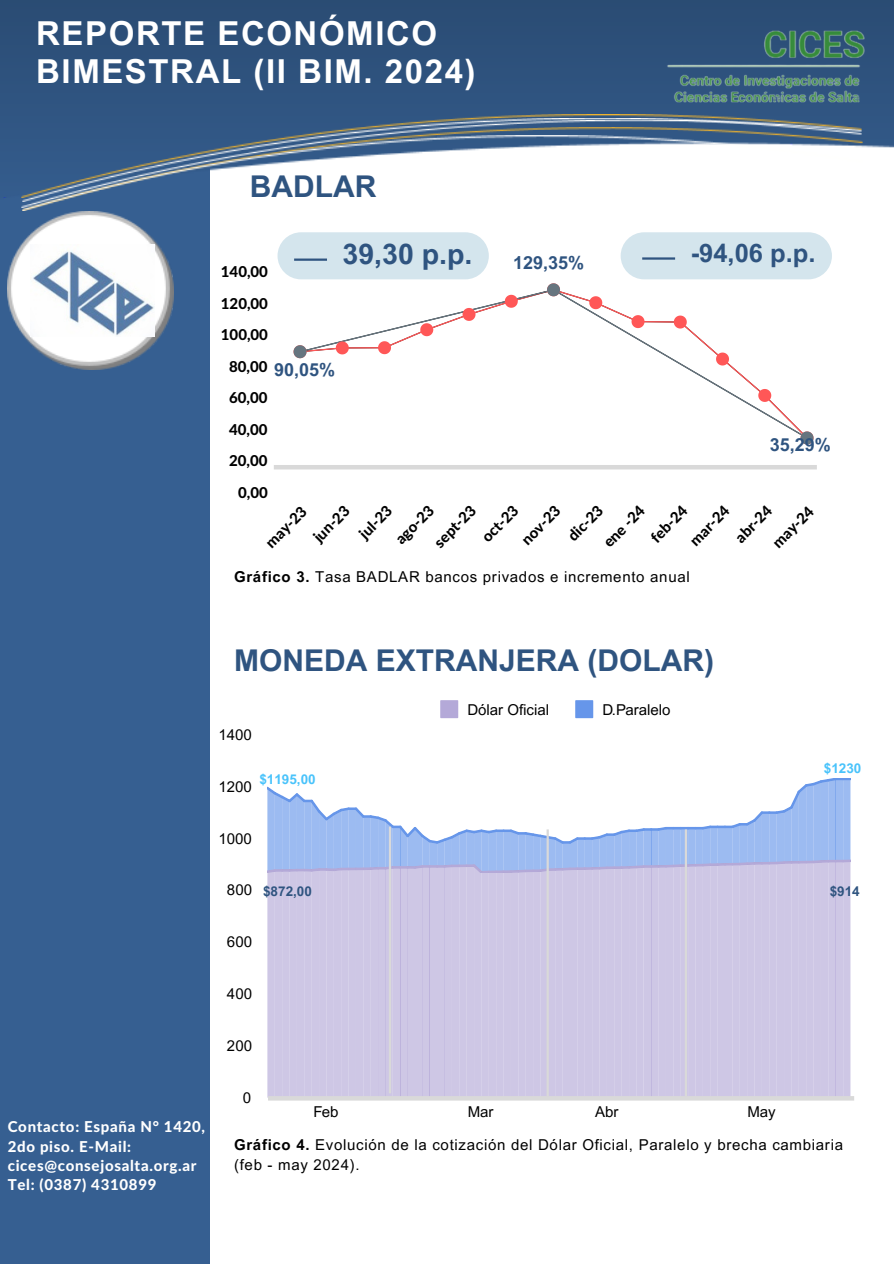
<style>
.page{position:relative;width:894px;height:1264px;background:#fff}
.page>*{position:absolute;margin:0;border:0;box-sizing:border-box;transform-origin:0 0}
.t1{font:700 33px/38.2px "Arial MT Pro";letter-spacing:.045em;color:#fff}
.t2{font:700 30px "Arial MT Pro";color:#2f5480}
.t3{font:700 28.5px "Arial MT Pro";color:#2f5480}
.t4{font:700 25.5px "Arial MT Pro";color:#2f5480}
.t5{font:700 18px "Arial MT Pro";color:#2f5480}
.t6{font:15px/19.2px "Arial MT Pro";letter-spacing:.045em;color:#000}
.t7{font:800 15px "Lato Latin";color:#000}
.t8{font:800 15px/19.2px "Lato Latin";letter-spacing:.045em;color:#fff}
.t9{font:15px "Arial MT Pro";color:#000}
.t10{font:700 13.5px "Arial MT Pro";color:#49c3fb}
.t11{font:700 13.5px "Arial MT Pro";color:#2f5480}
.s1{font-weight:700}
</style>
<div class="page">
<svg style="left:293px;top:283px;width:520px;height:161px"></svg>
<div style="left:0;top:218px;width:209px;height:1045px;background:#365f91"></div>
<img style="left:0;top:0;width:893px;height:218px">
<img style="left:22px;top:114px;width:629px;height:7px">
<img style="left:22px;top:121px;width:629px;height:6px">
<img style="left:22px;top:127px;width:840px;height:84px">
<img style="left:22px;top:135px;width:839px;height:76px">
<img style="left:7px;top:211px;width:166px;height:158px">
<img style="left:30px;top:244px;width:124px;height:92px">
<div style="left:277px;top:232px;width:211px;height:47px;background:#d4e5ed;border-radius:24px"></div>
<hr style="left:294px;top:258px;width:33px;height:3px;background:#2f5480">
<hr style="left:274px;top:465px;width:542px;height:4px;background:#d9d9d9">
<img style="left:651px;top:0;width:231px;height:130px">
<div style="left:620px;top:232px;width:211px;height:47px;background:#d4e5ed;border-radius:24px"></div>
<hr style="left:642px;top:257px;width:33px;height:3px;background:#2f5480">
<svg style="left:440px;top:700px;width:18px;height:18px"></svg>
<svg style="left:575px;top:700px;width:18px;height:18px"></svg>
<svg style="left:267px;top:779px;width:583px;height:318px;background:#cdccea"></svg>
<hr style="left:268px;top:1096px;width:585px;height:4px;background:#d9d9d9">
<hr style="left:389px;top:826px;width:2px;height:267px;background:#d9d9d9">
<hr style="left:546px;top:829px;width:2px;height:267px;background:#d9d9d9">
<hr style="left:684px;top:829px;width:2px;height:267px;background:#d9d9d9">
<h5 class="t1" style="left:36px;top:18px;width:440px">REPORTE ECONÓMICO<br>BIMESTRAL (II BIM. 2024)</h5>
<p class="t2" style="left:250px;top:175px;width:128px">BADLAR</p>
<p class="t7" style="left:221px;top:265px;width:49px">140,00</p>
<p class="t7" style="left:221px;top:297px;width:49px">120,00</p>
<p class="t7" style="left:221px;top:328px;width:49px">100,00</p>
<p class="t7" style="left:229px;top:360px;width:40px">80,00</p>
<p class="t5" style="left:274px;top:362px;width:63px">90,05%</p>
<p class="t7" style="left:229px;top:391px;width:40px">60,00</p>
<p class="t7" style="left:229px;top:422px;width:40px">40,00</p>
<p class="t7" style="left:229px;top:454px;width:40px">20,00</p>
<p class="t7" style="left:238px;top:485px;width:31px">0,00</p>
<p class="t3" style="left:342px;top:243px;width:131px">39,30 p.p.</p>
<h5 class="t5" style="left:513px;top:256px;width:73px">129,35%</h5>
<h2 class="t4" style="left:690px;top:244px;width:126px">-94,06 p.p.</h2>
<h1 class="t5" style="left:769px;top:437px;width:63px">35,29%</h1>
<p class="t7" style="left:263px;top:540px;width:53px;rotate:-45deg">may-23</p>
<p class="t7" style="left:311px;top:534px;width:45px;rotate:-45deg">jun-23</p>
<p class="t7" style="left:357px;top:531px;width:41px;rotate:-45deg">jul-23</p>
<p class="t7" style="left:393px;top:537px;width:49px;rotate:-45deg">ago-23</p>
<p class="t7" style="left:432px;top:540px;width:53px;rotate:-45deg">sept-23</p>
<p class="t7" style="left:479px;top:534px;width:46px;rotate:-45deg">oct-23</p>
<p class="t7" style="left:519px;top:537px;width:49px;rotate:-45deg">nov-23</p>
<p class="t7" style="left:565px;top:533px;width:44px;rotate:-45deg">dic-23</p>
<p class="t7" style="left:601px;top:539px;width:53px;rotate:-45deg">ene -24</p>
<p class="t7" style="left:648px;top:535px;width:46px;rotate:-45deg">feb-24</p>
<p class="t7" style="left:687px;top:538px;width:50px;rotate:-45deg">mar-24</p>
<p class="t7" style="left:732px;top:535px;width:46px;rotate:-45deg">abr-24</p>
<p class="t7" style="left:770px;top:540px;width:53px;rotate:-45deg">may-24</p>
<p class="t6" style="left:234px;top:568px;width:457px"><span class="s1">Gráfico 3.</span> Tasa BADLAR bancos privados e incremento anual</p>
<h3 class="t2" style="left:234px;top:648px;width:481px">MONEDA EXTRANJERA (DOLAR)</h3>
<p class="t9" style="left:467px;top:703px;width:83px">Dólar Oficial</p>
<p class="t9" style="left:602px;top:703px;width:70px">D.Paralelo</p>
<p class="t6" style="left:218px;top:727px;width:35px">1400</p>
<p class="t6" style="left:218px;top:778px;width:35px">1200</p>
<h4 class="t10" style="left:259px;top:774px;width:58px">$1195,00</h4>
<p class="t6" style="left:218px;top:830px;width:35px">1000</p>
<p class="t10" style="left:823px;top:762px;width:39px">$1230</p>
<p class="t6" style="left:227px;top:882px;width:27px">800</p>
<h4 class="t11" style="left:263px;top:885px;width:50px">$872,00</h4>
<h4 class="t11" style="left:829px;top:885px;width:32px">$914</h4>
<p class="t6" style="left:227px;top:934px;width:27px">600</p>
<p class="t6" style="left:227px;top:986px;width:27px">400</p>
<p class="t8" style="left:8px;top:1118px;width:199px">Contacto: España N° 1420,<br>2do piso. E-Mail: cices@consejosalta.org.ar<br>Tel: (0387) 4310899</p>
<p class="t6" style="left:227px;top:1037px;width:27px">200</p>
<p class="t6" style="left:243px;top:1089px;width:10px">0</p>
<p class="t6" style="left:313px;top:1103px;width:26px">Feb</p>
<p class="t6" style="left:467px;top:1103px;width:27px">Mar</p>
<p class="t6" style="left:595px;top:1103px;width:25px">Abr</p>
<p class="t6" style="left:747px;top:1103px;width:30px">May</p>
<h1 class="t6" style="left:234px;top:1137px;width:610px"><span class="s1">Gráfico 4.</span> Evolución de la cotización del Dólar Oficial, Paralelo y brecha cambiaria (feb - may 2024).</h1>
</div>
